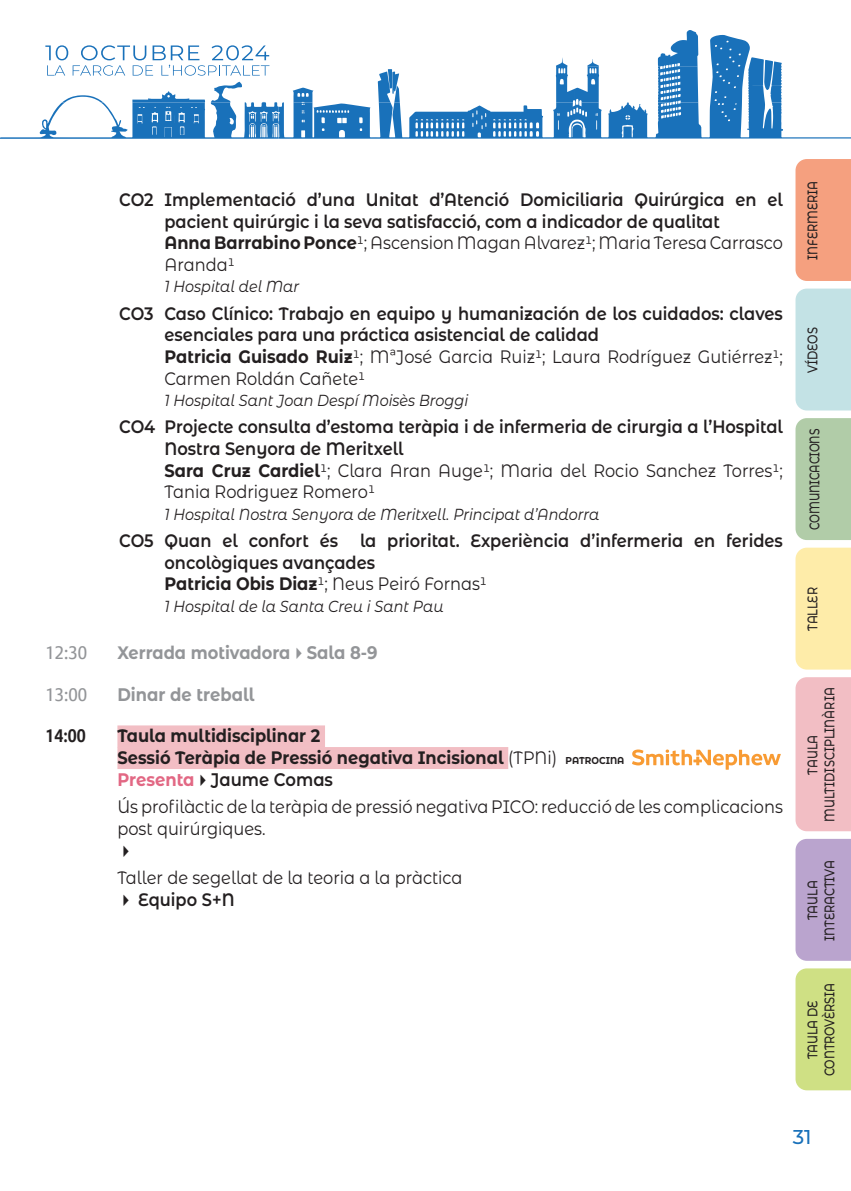
<style>
.page{position:relative;width:851px;height:1191px;background:#fff}
.page>*{position:absolute;margin:0;border:0;box-sizing:border-box;transform-origin:0 0}
.t1{font:500 20px "Montserrat Alternates";color:#1971ba}
.Text_program_2{font:600 18.2px "Montserrat Alternates";color:#231f20;scale:.9 1}
.Text_program_1{font:700 18.2px "Montserrat Alternates";color:#939598;scale:.9 1}
.Text_program_1-2{font:600 18px/21.6px "Montserrat Alternates";color:#231f20;scale:.9 1}
.Text_program_1-3{font:18px/21.6px "Montserrat Alternates";color:#231f20;scale:.9 1}
.Text_program_2-2{font:18px/21.6px "Montserrat Alternates";color:#231f20;scale:.9 1}
.Text_program_1-4{font:700 18px/21.6px "Montserrat Alternates";color:#231f20;scale:.9 1}
.Text_program_1-5{font:700 18px "Montserrat Alternates";color:#939598;scale:.9 1}
.Text_program_1-6{font:18px "Allianz Sans";color:#939598}
.Text_program_2-3{font:600 18px "Montserrat Alternates";color:#231f20;scale:.9 1}
.Text_program_1-7{font:700 18px "Allianz Sans";color:#231f20;scale:.9 1}
.Text_program_1-8{font:italic 16px "Montserrat Alternates";color:#231f20;scale:.9 1}
.t2{font:500 14px/16.8px "Montserrat Alternates";letter-spacing:-.01em;color:#231f20;text-align:center;scale:.8 1}
.t3{font:500 14px "Montserrat Alternates";letter-spacing:-.01em;color:#231f20;scale:.75 1}
.s1{font-weight:700}
.s2{font-size:18.2px}
.s3{font-weight:400}
.s4{font-size:10px}
.s5{font-weight:700;color:#e26884}
</style>
<div class="page">
<svg style="left:0;top:30px;width:850px;height:109px"></svg>
<svg style="left:62px;top:66px;width:719px;height:73px"></svg>
<svg style="left:45px;top:45px;width:224px;height:31px"></svg>
<div style="left:795px;top:968px;width:55px;height:122px;background:#cfe084"></div>
<div style="left:795px;top:839px;width:55px;height:121px;background:#baa4ce"></div>
<div style="left:795px;top:677px;width:55px;height:154px;background:#f2bec4"></div>
<div style="left:795px;top:547px;width:55px;height:122px;background:#feeca9"></div>
<div style="left:795px;top:418px;width:55px;height:122px;background:#b1cca8"></div>
<div style="left:795px;top:288px;width:55px;height:122px;background:#c3e2e5"></div>
<div style="left:795px;top:159px;width:55px;height:122px;background:#f5a07f"></div>
<div style="left:117px;top:725px;width:208px;height:22px;background:#f2bec4"></div>
<div style="left:117px;top:747px;width:391px;height:22px;background:#f2bec4"></div>
<svg style="left:632px;top:749px;width:148px;height:20px"></svg>
<p class="Text_program_1-2" style="left:164px;top:188px;width:688px;text-indent:-45px">CO2 Implementació d’una Unitat d’Atenció Domiciliaria Quirúrgica en el pacient quirúrgic i la seva satisfacció, com a indicador de qualitat</p>
<p class="Text_program_1-3" style="left:164px;top:231px;width:688px"><span class="s1">Anna Barrabino Ponce</span>1; Ascension Magan Alvarez1; Maria Teresa Carrasco<br>Aranda1</p>
<p class="Text_program_1-8" style="left:164px;top:276px;width:151px">1 Hospital del Mar</p>
<p class="Text_program_1-2" style="left:164px;top:302px;width:688px;text-indent:-45px">CO3 Caso Clínico: Trabajo en equipo y humanización de los cuidados: claves esenciales para una práctica asistencial de calidad</p>
<p class="Text_program_1-3" style="left:164px;top:345px;width:688px"><span class="s1">Patricia Guisado Ruiz</span>1; MªJosé Garcia Ruiz1; Laura Rodríguez Gutiérrez1;<br>Carmen Roldán Cañete1</p>
<p class="Text_program_1-8" style="left:164px;top:389px;width:339px">1 Hospital Sant Joan Despí Moisès Broggi</p>
<p class="Text_program_1-2" style="left:164px;top:415px;width:688px;text-indent:-45px">CO4 Projecte consulta d’estoma teràpia i de infermeria de cirurgia a l’Hospital<br>Nostra Senyora de Meritxell</p>
<p class="Text_program_1-3" style="left:164px;top:459px;width:688px"><span class="s1">Sara Cruz Cardiel</span>1; Clara Aran Auge1; Maria del Rocio Sanchez Torres1;<br>Tania Rodriguez Romero1</p>
<p class="Text_program_1-8" style="left:164px;top:503px;width:484px">1 Hospital Nostra Senyora de Meritxell. Principat d’Andorra</p>
<p class="Text_program_1-2" style="left:164px;top:529px;width:688px;text-indent:-45px">CO5 Quan el confort és la prioritat. Experiència d’infermeria en ferides oncològiques avançades</p>
<p class="Text_program_1-3" style="left:164px;top:572px;width:359px"><span class="s1">Patricia Obis Diaz</span>1; Neus Peiró Fornas1</p>
<p class="Text_program_1-8" style="left:164px;top:595px;width:311px">1 Hospital de la Santa Creu i Sant Pau</p>
<p class="Text_program_1-6" style="left:45px;top:642px;width:43px">12:30</p>
<p class="Text_program_1-5" style="left:117px;top:640px;width:290px">Xerrada motivadora✔<span class="s2">Sala 8-9</span></p>
<p class="Text_program_1-6" style="left:45px;top:684px;width:43px">13:00</p>
<p class="Text_program_1" style="left:117px;top:681px;width:154px">Dinar de treball</p>
<p class="Text_program_1-7" style="left:45px;top:725px;width:46px">14:00</p>
<p class="Text_program_1-4" style="left:117px;top:724px;width:564px">Taula multidisciplinar 2<br>Sessió Teràpia de Pressió negativa Incisional <span class="s3">(TPNi)</span> <span class="s4">PATROCINA</span></p>
<p class="Text_program_2" style="left:117px;top:766px;width:241px"><span class="s5">Presenta</span>✔Jaume Comas</p>
<p class="Text_program_2-2" style="left:117px;top:795px;width:740px">Ús profilàctic de la teràpia de pressió negativa PICO: reducció de les complicacions post quirúrgiques.</p>
<p class="Text_program_2-2" style="left:117px;top:866px;width:385px">Taller de segellat de la teoria a la pràctica</p>
<p class="Text_program_2-3" style="left:117px;top:886px;width:132px">✔ Equipo S+N</p>
<p class="t2" style="left:803px;top:259px;width:99px;rotate:-90deg">INFERMERIA</p>
<p class="t2" style="left:803px;top:372px;width:58px;rotate:-90deg">VÍDEOS</p>
<p class="t3" style="left:804px;top:530px;width:137px;rotate:-90deg">COMUNICACIONS</p>
<p class="t2" style="left:803px;top:631px;width:56px;rotate:-90deg">TALLER</p>
<p class="t2" style="left:803px;top:822px;width:170px;rotate:-90deg">TAULA<br>MULTIDISCIPLINÀRIA</p>
<p class="t2" style="left:803px;top:940px;width:102px;rotate:-90deg">TAULA<br>INTERACTIVA</p>
<p class="t2" style="left:803px;top:1076px;width:118px;rotate:-90deg">TAULA DE<br>CONTROVÈRSIA</p>
<p class="t1" style="left:792px;top:1123px;width:20px">31</p>
</div>
